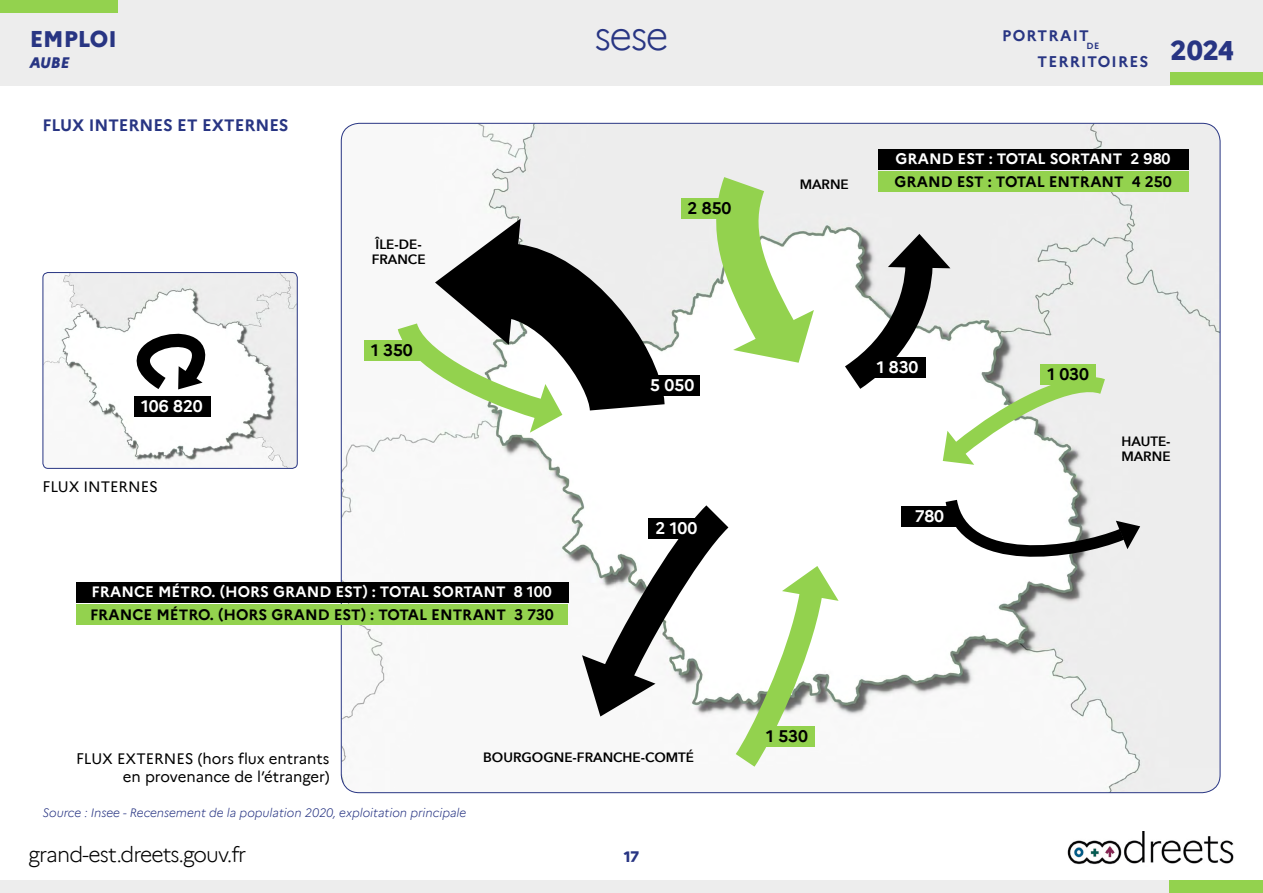
<style>
.page{position:relative;width:1263px;height:893px;background:#fff}
.page>*{position:absolute;margin:0;border:0;box-sizing:border-box;transform-origin:0 0}
.t1{font:300 39px "Marianne";color:#283583}
.t2{font:800 27px "Marianne";color:#283583}
.t3{font:800 22.5px "Marianne";color:#283583}
.t4{font:300 21px "Marianne";color:#000}
.t5{font:700 16.5px "Marianne";color:#283583}
.t6{font:700 16.5px "Marianne";color:#fff}
.t7{font:700 16.5px "Marianne";letter-spacing:-.005em;color:#000}
.t8{font:700 15.3px "Marianne";letter-spacing:.075em;color:#283583}
.t9{font:700 15px "Marianne";color:#fff}
.t10{font:700 15px "Marianne";color:#000}
.t11{font:15px/18px "Marianne";color:#000;text-align:right}
.t12{font:italic 800 15px "Marianne";color:#283583}
.t13{font:800 15px "Marianne";color:#283583}
.t14{font:600 13.5px/15px "Avenir Next Cyr W04";color:#000}
.t15{font:italic 300 12px "Marianne";color:#283583}
.t16{font:700 8.85px "Marianne";color:#283583}
</style>
<div class="page">
<img style="left:1067px;top:832px;width:167px;height:33px">
<div style="left:0;top:0;width:1263px;height:85px;background:#ededed"></div>
<div style="left:0;top:880px;width:1263px;height:13px;background:#ededed"></div>
<div style="left:1170px;top:880px;width:93px;height:13px;background:#93d24e"></div>
<div style="left:0;top:0;width:118px;height:13px;background:#93d24e"></div>
<div style="left:1170px;top:72px;width:93px;height:13px;background:#93d24e"></div>
<img style="left:43px;top:273px;width:254px;height:195px">
<div style="left:43px;top:272px;width:255px;height:197px;border:1px solid #283583;border-radius:5px"></div>
<svg style="left:95px;top:315px;width:137px;height:87px"></svg>
<div style="left:134px;top:397px;width:77px;height:20px;background:#000"></div>
<img style="left:341px;top:123px;width:879px;height:670px">
<svg style="left:430px;top:200px;width:147px;height:286px"></svg>
<svg style="left:383px;top:219px;width:181px;height:215px"></svg>
<div style="left:364px;top:341px;width:56px;height:20px;background:#93d24e"></div>
<div style="left:77px;top:582px;width:492px;height:20px;background:#000"></div>
<div style="left:77px;top:605px;width:491px;height:20px;background:#93d24e"></div>
<div style="left:878px;top:149px;width:311px;height:20px;background:#000"></div>
<div style="left:878px;top:172px;width:311px;height:20px;background:#93d24e"></div>
<svg style="left:577px;top:130px;width:563px;height:662px"></svg>
<div style="left:1040px;top:364px;width:56px;height:21px;background:#93d24e"></div>
<h3 class="t3" style="left:30px;top:21px;width:89px">EMPLOI</h3>
<p class="t12" style="left:30px;top:51px;width:41px">AUBE</p>
<p class="t5" style="left:43px;top:113px;width:248px">FLUX INTERNES ET EXTERNES</p>
<p class="t6" style="left:141px;top:394px;width:63px">106 820</p>
<p class="t11" style="left:43px;top:477px;width:117px">flux internes</p>
<p class="t14" style="left:372px;top:237px;width:55px">ÎLE-DE-<br>FRANCE</p>
<p class="t7" style="left:371px;top:338px;width:43px">1 350</p>
<p class="t9" style="left:92px;top:580px;width:462px">FRANCE MÉTRO. (HORS GRAND EST) : TOTAL SORTANT 8 100</p>
<p class="t10" style="left:90px;top:603px;width:465px">FRANCE MÉTRO. (HORS GRAND EST) : TOTAL ENTRANT 3 730</p>
<h1 class="t1" style="left:594px;top:6px;width:76px">sese</h1>
<h2 class="t2" style="left:1170px;top:29px;width:65px">2024</h2>
<p class="t8" style="left:1002px;top:24px;width:88px">PORTRAIT</p>
<p class="t16" style="left:1086px;top:39px;width:14px">DE</p>
<p class="t8" style="left:1037px;top:50px;width:112px">TERRITOIRES</p>
<p class="t7" style="left:687px;top:195px;width:45px">2 850</p>
<p class="t6" style="left:650px;top:373px;width:46px">5 050</p>
<p class="t6" style="left:655px;top:515px;width:43px">2 100</p>
<p class="t14" style="left:800px;top:176px;width:51px">MARNE</p>
<p class="t9" style="left:895px;top:147px;width:277px">GRAND EST : TOTAL SORTANT 2 980</p>
<p class="t10" style="left:894px;top:170px;width:279px">GRAND EST : TOTAL ENTRANT 4 250</p>
<p class="t6" style="left:877px;top:355px;width:43px">1 830</p>
<p class="t6" style="left:915px;top:503px;width:31px">780</p>
<p class="t7" style="left:1047px;top:361px;width:43px">1 030</p>
<p class="t14" style="left:1121px;top:433px;width:51px">HAUTE-<br>MARNE</p>
<p class="t7" style="left:766px;top:723px;width:43px">1 530</p>
<p class="t11" style="left:76px;top:748px;width:255px">flux externes (hors flux entrants en provenance de l’étranger)</p>
<p class="t15" style="left:43px;top:803px;width:425px">Source : Insee - Recensement de la population 2020, exploitation principale</p>
<p class="t14" style="left:483px;top:750px;width:212px">BOURGOGNE-FRANCHE-COMTÉ</p>
<h3 class="t4" style="left:28px;top:838px;width:219px">grand-est.dreets.gouv.fr</h3>
<p class="t13" style="left:624px;top:845px;width:17px">17</p>
</div>
